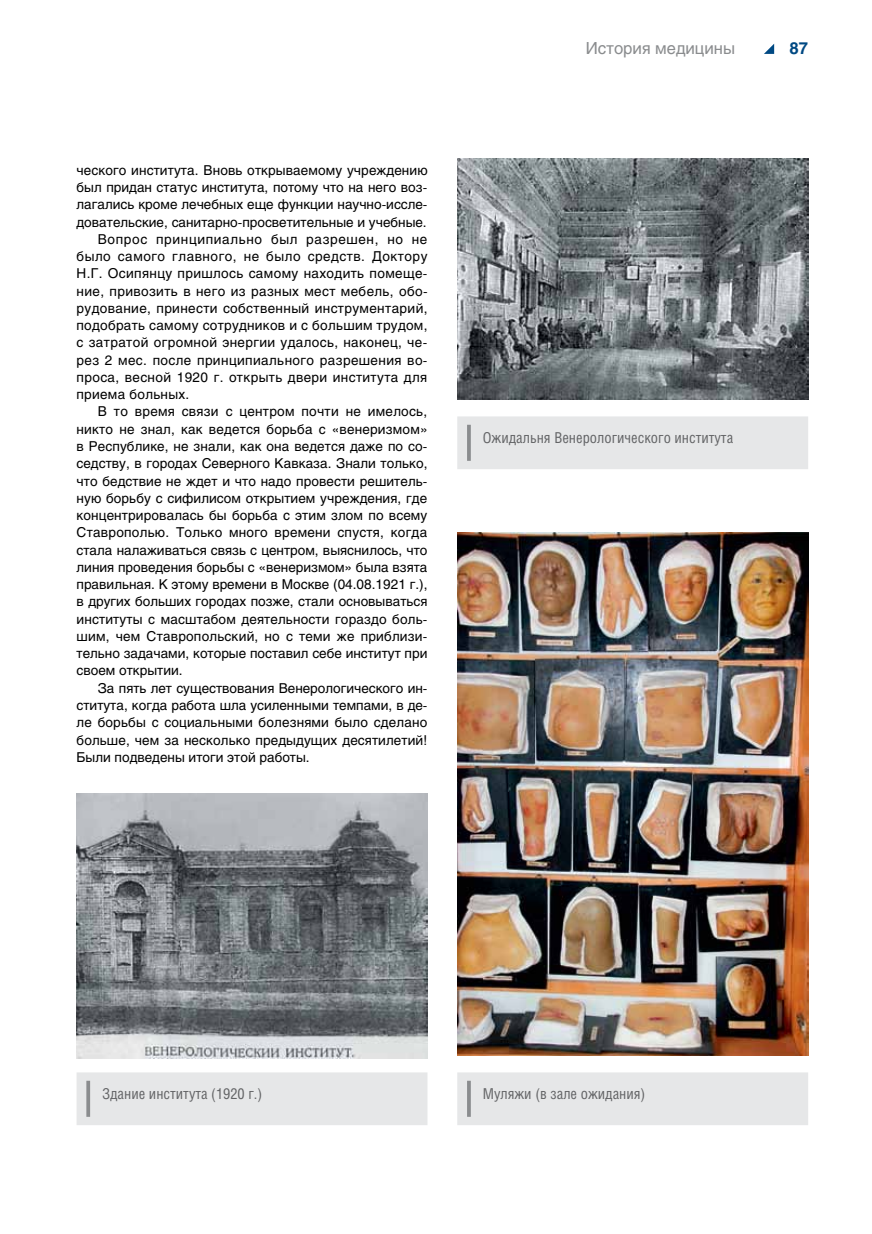
<style>
.page{position:relative;width:872px;height:1234px;background:#fff}
.page>*{position:absolute;margin:0;border:0;box-sizing:border-box;transform-origin:0 0}
.t1{font:16.5px "Helios C";color:#8a8c8e}
.t2{font:700 16.5px "Helios C";color:#004983}
.t3{font:15px "Helios Cond C";color:#636466}
.t4{font:13.5px "Helios C";letter-spacing:.01em;color:#000}
.t5{font:13.5px "Helios C";letter-spacing:.03em;color:#000}
.t6{font:13.5px "Helios C";letter-spacing:.035em;color:#000}
.t7{font:13.5px "Helios C";letter-spacing:.045em;color:#000}
</style>
<div class="page">
<svg style="left:764px;top:44px;width:10px;height:10px"></svg>
<img style="left:77px;top:793px;width:350px;height:264px">
<img style="left:457px;top:158px;width:351px;height:241px">
<img style="left:457px;top:532px;width:351px;height:522px">
<div style="left:77px;top:1072px;width:350px;height:52px;background:#e6e7e8"></div>
<svg style="left:86px;top:1080px;width:4px;height:36px"></svg>
<div style="left:457px;top:416px;width:351px;height:53px;background:#e6e7e8"></div>
<hr style="left:467px;top:424px;width:4px;height:37px;background:#8a8c8e">
<div style="left:457px;top:1072px;width:351px;height:52px;background:#e6e7e8"></div>
<hr style="left:467px;top:1080px;width:4px;height:36px;background:#8a8c8e">
<p class="t4" style="left:77px;top:162px;width:353px">ческого института. Вновь открываемому учреждению</p>
<p class="t4" style="left:77px;top:179px;width:352px">был придан статус института, потому что на него воз-</p>
<p class="t4" style="left:77px;top:196px;width:352px">лагались кроме лечебных еще функции научно-иссле-</p>
<p class="t4" style="left:77px;top:214px;width:352px">довательские, санитарно-просветительные и учебные.</p>
<p class="t7" style="left:98px;top:231px;width:331px">Вопрос принципиально был разрешен, но не</p>
<p class="t6" style="left:77px;top:248px;width:352px">было самого главного, не было средств. Доктору</p>
<p class="t4" style="left:77px;top:265px;width:352px">Н.Г. Осипянцу пришлось самому находить помеще-</p>
<p class="t4" style="left:77px;top:283px;width:352px">ние, привозить в него из разных мест мебель, обо-</p>
<p class="t4" style="left:77px;top:300px;width:352px">рудование, принести собственный инструментарий,</p>
<p class="t4" style="left:77px;top:317px;width:352px">подобрать самому сотрудников и с большим трудом,</p>
<p class="t4" style="left:77px;top:334px;width:352px">с затратой огромной энергии удалось, наконец, че-</p>
<p class="t5" style="left:77px;top:352px;width:352px">рез 2 мес. после принципиального разрешения во-</p>
<p class="t4" style="left:77px;top:369px;width:352px">проса, весной 1920 г. открыть двери института для</p>
<p class="t4" style="left:77px;top:386px;width:114px">приема больных.</p>
<p class="t4" style="left:98px;top:403px;width:331px">В то время связи с центром почти не имелось,</p>
<p class="t4" style="left:77px;top:421px;width:353px">никто не знал, как ведется борьба с «венеризмом»</p>
<p class="t4" style="left:77px;top:438px;width:352px">в Республике, не знали, как она ведется даже по со-</p>
<p class="t4" style="left:77px;top:455px;width:352px">седству, в городах Северного Кавказа. Знали только,</p>
<p class="t4" style="left:77px;top:472px;width:352px">что бедствие не ждет и что надо провести решитель-</p>
<p class="t4" style="left:77px;top:490px;width:352px">ную борьбу с сифилисом открытием учреждения, где</p>
<p class="t4" style="left:77px;top:507px;width:352px">концентрировалась бы борьба с этим злом по всему</p>
<p class="t4" style="left:77px;top:524px;width:352px">Ставрополью. Только много времени спустя, когда</p>
<p class="t4" style="left:77px;top:541px;width:352px">стала налаживаться связь с центром, выяснилось, что</p>
<p class="t4" style="left:77px;top:559px;width:352px">линия проведения борьбы с «венеризмом» была взята</p>
<p class="t4" style="left:77px;top:576px;width:352px">правильная. К этому времени в Москве (04.08.1921 г.),</p>
<p class="t4" style="left:77px;top:593px;width:352px">в других больших городах позже, стали основываться</p>
<p class="t4" style="left:77px;top:610px;width:352px">институты с масштабом деятельности гораздо боль-</p>
<p class="t4" style="left:77px;top:628px;width:352px">шим, чем Ставропольский, но с теми же приблизи-</p>
<p class="t4" style="left:77px;top:645px;width:352px">тельно задачами, которые поставил себе институт при</p>
<p class="t4" style="left:77px;top:662px;width:107px">своем открытии.</p>
<p class="t4" style="left:98px;top:679px;width:331px">За пять лет существования Венерологического ин-</p>
<p class="t4" style="left:77px;top:697px;width:352px">ститута, когда работа шла усиленными темпами, в де-</p>
<p class="t4" style="left:77px;top:714px;width:352px">ле борьбы с социальными болезнями было сделано</p>
<p class="t4" style="left:77px;top:731px;width:352px">больше, чем за несколько предыдущих десятилетий!</p>
<p class="t4" style="left:77px;top:748px;width:235px">Были подведены итоги этой работы.</p>
<p class="t1" style="left:586px;top:38px;width:151px">История медицины</p>
<p class="t2" style="left:789px;top:38px;width:20px">87</p>
<p class="t3" style="left:483px;top:428px;width:252px">Ожидальня Венерологического института</p>
<p class="t3" style="left:102px;top:1084px;width:162px">Здание института (1920 г.)</p>
<p class="t3" style="left:483px;top:1084px;width:164px">Муляжи (в зале ожидания)</p>
</div>
